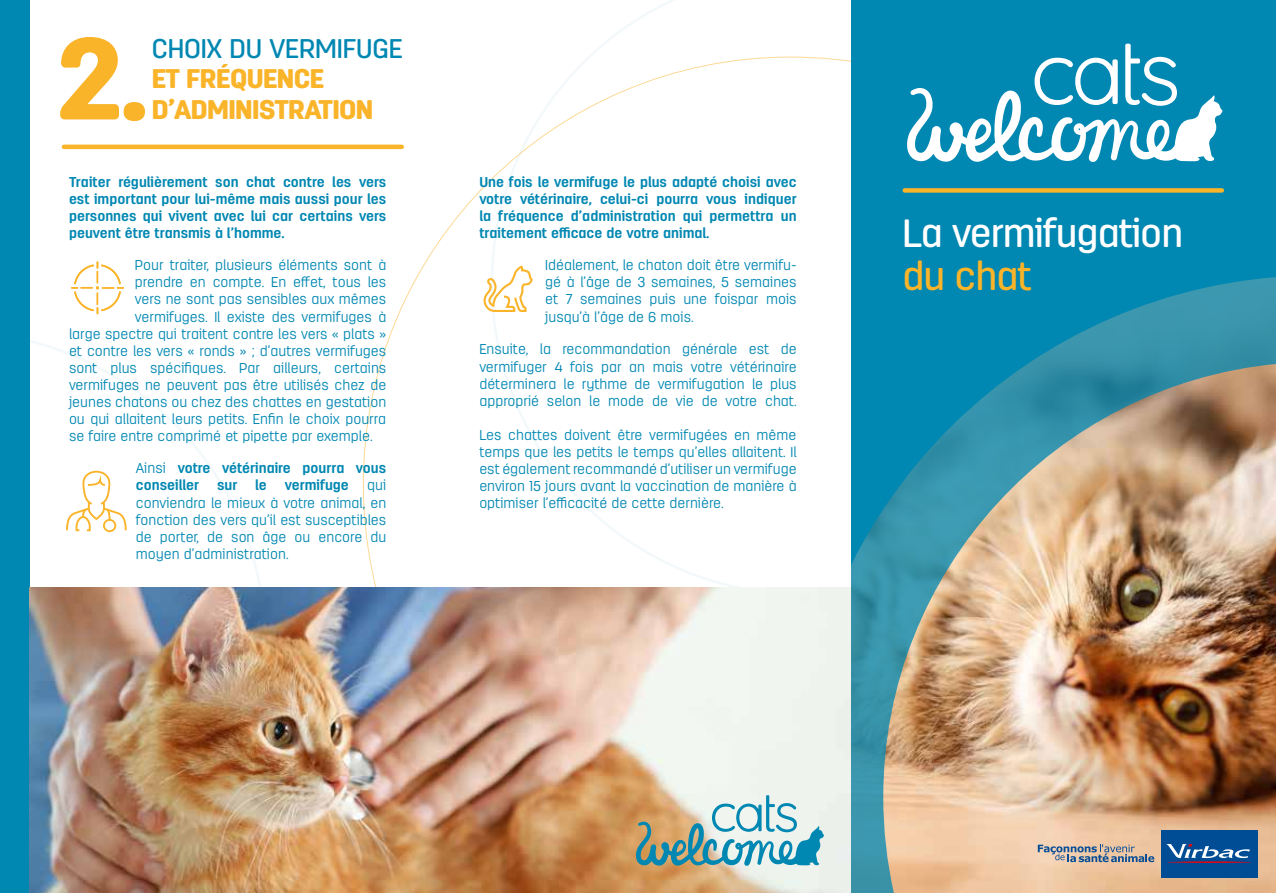
<style>
.page{position:relative;width:1276px;height:893px;background:#fff}
.page>*{position:absolute;margin:0;border:0;box-sizing:border-box;transform-origin:0 0}
.t1{font:900 115.5px "Antartida Rounded";color:#fab42a}
.t2{font:500 39.3px "Antartida Rounded";letter-spacing:-.025em;color:#fff}
.t3{font:500 39.3px "Antartida Rounded";letter-spacing:-.025em;color:#fab42a}
.t4{font:900 27px "Antartida Rounded";letter-spacing:-.025em;color:#fab42a}
.t5{font:500 27px "Antartida Rounded";letter-spacing:-.005em;color:#0087b2}
.t6{font:300 14.25px/17.1px "Antartida Rounded";color:#0087b2;text-align:justify}
.t7{font:700 14.25px/17.1px "Antartida Rounded";color:#0087b2;text-align:justify}
.s1{font-weight:300}
</style>
<div class="page">
<svg style="left:363px;top:57px;width:487px;height:531px"></svg>
<svg style="left:30px;top:340px;width:236px;height:248px"></svg>
<div style="left:851px;top:0;width:425px;height:893px;background:#0087b2"></div>
<img style="left:796px;top:277px;width:480px;height:616px">
<img style="left:883px;top:364px;width:393px;height:529px">
<svg style="left:907px;top:44px;width:315px;height:118px"></svg>
<div style="left:904px;top:188px;width:318px;height:5px;background:#fab42a"></div>
<div style="left:0;top:0;width:30px;height:893px;background:#0087b2"></div>
<hr style="left:64px;top:145px;width:338px;height:4px;background:#fab42a">
<svg style="left:71px;top:261px;width:53px;height:53px"></svg>
<svg style="left:65px;top:470px;width:62px;height:62px"></svg>
<svg style="left:481px;top:264px;width:53px;height:49px"></svg>
<div style="left:778px;top:534px;width:73px;height:359px;background:#fff"></div>
<img style="left:30px;top:588px;width:820px;height:305px">
<svg style="left:636px;top:795px;width:188px;height:71px;background:#a6c1bc"></svg>
<div style="left:1160px;top:830px;width:97px;height:47px;background:#004d96"></div>
<hr style="left:1166px;top:861px;width:85px;height:2px;background:#e30613;border-radius:50%">
<svg style="left:1166px;top:844px;width:83px;height:14px"></svg>
<svg style="left:1037px;top:844px;width:117px;height:18px;background:#aba6a4"></svg>
<h1 class="t1" style="left:55px;top:13px;width:94px">2.</h1>
<h3 class="t5" style="left:152px;top:33px;width:252px">CHOIX DU VERMIFUGE</h3>
<h3 class="t4" style="left:152px;top:63px;width:174px">ET FRÉQUENCE</h3>
<h3 class="t4" style="left:152px;top:94px;width:223px">D’ADMINISTRATION</h3>
<p class="t7" style="left:69px;top:173px;width:319px">Traiter régulièrement son chat contre les vers est important pour lui-même mais aussi pour les personnes qui vivent avec lui car certains vers peuvent être transmis à l’homme.</p>
<p class="t6" style="left:135px;top:257px;width:253px">Pour traiter, plusieurs éléments sont à</p>
<p class="t6" style="left:135px;top:274px;width:253px">prendre en compte. En effet, tous les</p>
<p class="t6" style="left:135px;top:291px;width:253px">vers ne sont pas sensibles aux mêmes</p>
<p class="t6" style="left:135px;top:308px;width:253px">vermifuges. Il existe des vermifuges à</p>
<p class="t6" style="left:69px;top:325px;width:319px">large spectre qui traitent contre les vers « plats »</p>
<p class="t6" style="left:69px;top:342px;width:319px">et contre les vers « ronds » ; d’autres vermifuges</p>
<p class="t6" style="left:69px;top:359px;width:319px">sont plus spécifiques. Par ailleurs, certains</p>
<p class="t6" style="left:69px;top:377px;width:319px">vermifuges ne peuvent pas être utilisés chez de</p>
<p class="t6" style="left:69px;top:394px;width:319px">jeunes chatons ou chez des chattes en gestation</p>
<p class="t6" style="left:69px;top:411px;width:319px">ou qui allaitent leurs petits. Enfin le choix pourra</p>
<p class="t6" style="left:69px;top:428px;width:305px">se faire entre comprimé et pipette par exemple.</p>
<p class="t7" style="left:136px;top:460px;width:252px"><span class="s1">Ainsi</span> votre vétérinaire pourra vous conseiller</p>
<p class="t7" style="left:217px;top:477px;width:22px">sur</p>
<p class="t7" style="left:255px;top:477px;width:13px">le</p>
<p class="t7" style="left:285px;top:477px;width:66px">vermifuge</p>
<p class="t6" style="left:136px;top:477px;width:252px;text-indent:231px">qui conviendra le mieux à votre animal, en fonction des vers qu’il est susceptibles de porter, de son âge ou encore du moyen d’administration.</p>
<p class="t7" style="left:479px;top:174px;width:319px">Une fois le vermifuge le plus adapté choisi avec votre vétérinaire, celui-ci pourra vous indiquer la fréquence d’administration qui permettra un traitement efficace de votre animal.</p>
<p class="t6" style="left:545px;top:257px;width:253px">Idéalement, le chaton doit être vermifu&shy;gé à l’âge de 3 semaines, 5 semaines et 7 semaines puis une foispar mois jusqu’à l’âge de 6 mois.</p>
<p class="t6" style="left:479px;top:341px;width:319px">Ensuite, la recommandation générale est de vermifuger 4 fois par an mais votre vétérinaire déterminera le rythme de vermifugation le plus approprié selon le mode de vie de votre chat.</p>
<p class="t6" style="left:479px;top:427px;width:319px">Les chattes doivent être vermifugées en même temps que les petits le temps qu’elles allaitent. Il est également recommandé d’utiliser un vermifuge environ 15 jours avant la vaccination de manière à optimiser l’efficacité de cette dernière.</p>
<h2 class="t2" style="left:902px;top:212px;width:282px">La vermifugation</h2>
<h2 class="t3" style="left:902px;top:255px;width:131px">du chat</h2>
</div>
